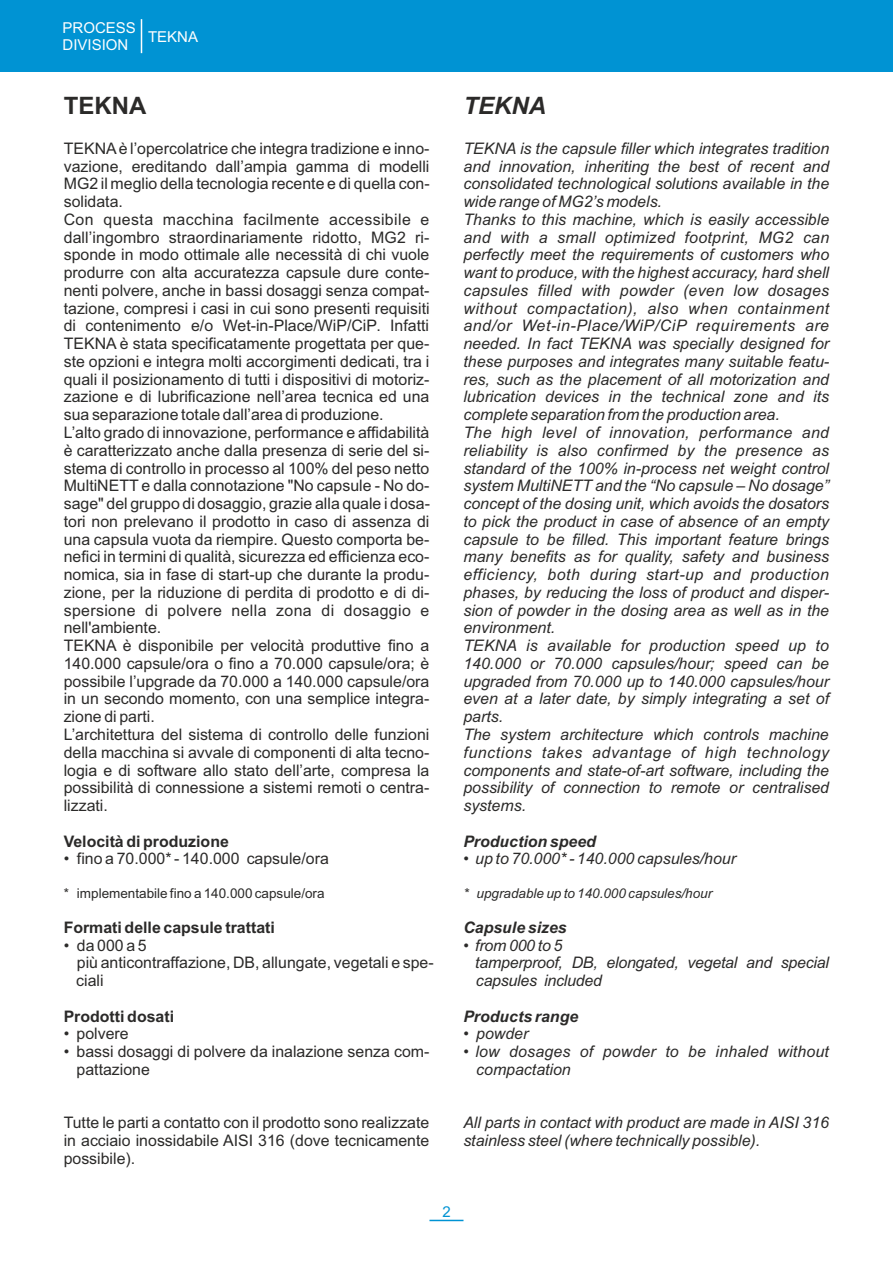
<style>
.page{position:relative;width:893px;height:1263px;background:#fff}
.page>*{position:absolute;margin:0;border:0;box-sizing:border-box;transform-origin:0 0}
.t1{font:700 24px "Arial";color:#2b2a29}
.t2{font:italic 700 24px "Arial";color:#2b2a29}
.t3{font:15.9px/17.7px "Arial";color:#2b2a29}
.t4{font:italic 15.9px/17.7px "Arial";color:#2b2a29}
.t5{font:700 15.9px "Arial";color:#2b2a29}
.t6{font:italic 700 15.9px "Arial";color:#2b2a29}
.t7{font:15px/16.8px "Arial";color:#fefefe}
.t8{font:15px "Arial";color:#0093d3}
.t9{font:13.5px "Arial";color:#2b2a29}
.t10{font:italic 13.5px "Arial";color:#2b2a29}
.s1{font-style:italic}
</style>
<div class="page">
<hr style="left:429px;top:1220px;width:34px;height:1px;background:#0093d3">
<div style="left:0;top:0;width:893px;height:72px;background:#0093d3"></div>
<hr style="left:141px;top:19px;width:1px;height:34px;background:#fefefe">
<p class="t7" style="left:63px;top:21px;width:75px">PROCESS<br>DIVISION</p>
<p class="t7" style="left:148px;top:29px;width:52px">TEKNA</p>
<h1 class="t1" style="left:64px;top:96px;width:84px">TEKNA</h1>
<h1 class="t2" style="left:463px;top:96px;width:84px">TEKNA</h1>
<p class="t3" style="left:64px;top:141px;width:368px">TEKNAè l’opercolatrice che integra tradizione e inno&shy;vazione, ereditando dall’ampia gamma di modelli MG2 il meglio della tecnologia recente e di quella con&shy;solidata.<br>Con questa macchina facilmente accessibile e dall’ingombro straordinariamente ridotto, MG2 ri&shy;sponde in modo ottimale alle necessità di chi vuole produrre con alta accuratezza capsule dure conte&shy;nenti polvere, anche in bassi dosaggi senza compat&shy;tazione, compresi i casi in cui sono presenti requisiti di contenimento e/o Wet-in-Place/WiP/CiP. Infatti TEKNA è stata specificatamente progettata per que&shy;ste opzioni e integra molti accorgimenti dedicati, tra i quali il posizionamento di tutti i dispositivi di motoriz&shy;zazione e di lubrificazione nell’area tecnica ed una sua separazione totale dall’area di produzione.<br>L’alto grado di innovazione, performance e affidabilità è caratterizzato anche dalla presenza di serie del si&shy;stema di controllo in processo al 100% del peso netto MultiNETT e dalla connotazione "No capsule - No do&shy;sage" del gruppo di dosaggio, grazie alla quale i dosa&shy;tori non prelevano il prodotto in caso di assenza di una capsula vuota da riempire. Questo comporta be&shy;nefici in termini di qualità, sicurezza ed efficienza eco&shy;nomica, sia in fase di start-up che durante la produ&shy;zione, per la riduzione di perdita di prodotto e di di&shy;spersione di polvere nella zona di dosaggio e nell'ambiente.<br>TEKNA è disponibile per velocità produttive fino a 140.000 capsule/ora o fino a 70.000 capsule/ora; è possibile l’upgrade da 70.000 a 140.000 capsule/ora in un secondo momento, con una semplice integra&shy;zione di parti.<br>L’architettura del sistema di controllo delle funzioni della macchina si avvale di componenti di alta tecno&shy;logia e di software allo stato dell’arte, compresa la possibilità di connessione a sistemi remoti o centra&shy;lizzati.</p>
<p class="t5" style="left:64px;top:835px;width:167px">Velocità di produzione</p>
<p class="t3" style="left:64px;top:851px;width:267px"><span class="s1">•</span> fino a 70.000* - 140.000 capsule/ora</p>
<p class="t9" style="left:64px;top:888px;width:262px">* implementabile fino a 140.000 capsule/ora</p>
<p class="t5" style="left:64px;top:921px;width:213px">Formati delle capsule trattati</p>
<p class="t3" style="left:76px;top:937px;width:359px;text-indent:-13px"><span class="s1">•</span> da 000 a 5<br>più anticontraffazione, DB, allungate, vegetali e spe&shy;ciali</p>
<p class="t5" style="left:64px;top:1010px;width:112px">Prodotti dosati</p>
<p class="t3" style="left:64px;top:1026px;width:67px"><span class="s1">•</span> polvere</p>
<p class="t3" style="left:77px;top:1044px;width:354px;text-indent:-13px">• bassi dosaggi di polvere da inalazione senza com&shy;pattazione</p>
<p class="t3" style="left:64px;top:1115px;width:367px;text-align:justify">Tutte le parti a contatto con il prodotto sono realizzate in acciaio inossidabile AISI 316 (dove tecnicamente possibile).</p>
<p class="t8" style="left:442px;top:1206px;width:10px">2</p>
<p class="t4" style="left:463px;top:141px;width:367px">TEKNA is the capsule filler which integrates tradition and innovation, inheriting the best of recent and consolidated technological solutions available in the wide range of MG2’s models.<br>Thanks to this machine, which is easily accessible and with a small optimized footprint, MG2 can perfectly meet the requirements of customers who want to produce, with the highest accuracy, hard shell capsules filled with powder (even low dosages without compactation), also when containment and/or Wet-in-Place/WiP/CiP requirements are needed. In fact TEKNA was specially designed for these purposes and integrates many suitable featu&shy;res, such as the placement of all motorization and lubrication devices in the technical zone and its complete separation from the production area.<br>The high level of innovation, performance and reliability is also confirmed by the presence as standard of the 100% in-process net weight control system MultiNETT and the “No capsule – No dosage” concept of the dosing unit, which avoids the dosators to pick the product in case of absence of an empty capsule to be filled. This important feature brings many benefits as for quality, safety and business efficiency, both during start-up and production phases, by reducing the loss of product and disper&shy;sion of powder in the dosing area as well as in the environment.<br>TEKNA is available for production speed up to 140.000 or 70.000 capsules/hour; speed can be upgraded from 70.000 up to 140.000 capsules/hour even at a later date, by simply integrating a set of parts.<br>The system architecture which controls machine functions takes advantage of high technology components and state-of-art software, including the possibility of connection to remote or centralised systems.</p>
<p class="t6" style="left:463px;top:835px;width:134px">Production speed</p>
<p class="t4" style="left:463px;top:851px;width:274px">• up to 70.000* - 140.000 capsules/hour</p>
<p class="t10" style="left:463px;top:888px;width:250px">* upgradable up to 140.000 capsules/hour</p>
<p class="t6" style="left:463px;top:921px;width:105px">Capsule sizes</p>
<p class="t4" style="left:475px;top:937px;width:355px;text-indent:-12px">• from 000 to 5<br>tamperproof, DB, elongated, vegetal and special capsules included</p>
<p class="t6" style="left:463px;top:1010px;width:116px">Products range</p>
<p class="t4" style="left:463px;top:1026px;width:67px">• powder</p>
<p class="t4" style="left:476px;top:1044px;width:354px;text-indent:-13px">• low dosages of powder to be inhaled without compactation</p>
<p class="t4" style="left:463px;top:1115px;width:367px">All parts in contact with product are made in AISI 316 stainless steel (where technically possible).</p>
</div>
